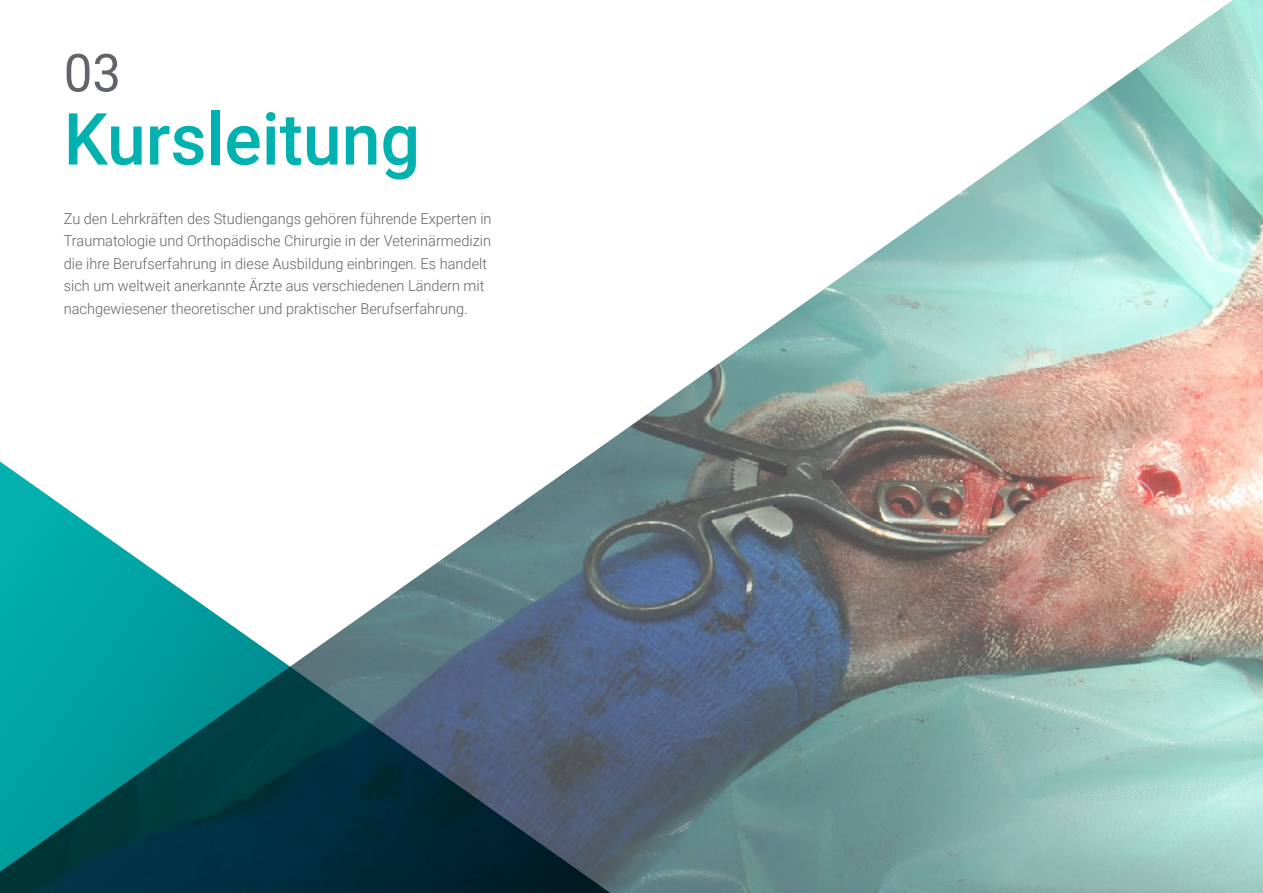
<style>
.page{position:relative;width:1263px;height:893px;background:#fff}
.page>*{position:absolute;margin:0;border:0;box-sizing:border-box;transform-origin:0 0}
.t1{font:500 72px "Roboto";color:#00b2af}
.t2{font:52.5px "Roboto";color:#61646a}
.t3{font:300 15px/22.5px "Roboto";color:#61646a}
</style>
<div class="page">
<img style="left:602px;top:0;width:661px;height:893px">
<svg style="left:0;top:446px;width:640px;height:447px"></svg>
<h2 class="t2" style="left:64px;top:36px;width:59px">03</h2>
<h1 class="t1" style="left:64px;top:89px;width:358px">Kursleitung</h1>
<p class="t3" style="left:64px;top:207px;width:429px">Zu den Lehrkräften des Studiengangs gehören führende Experten in Traumatologie und Orthopädische Chirurgie in der Veterinärmedizin die ihre Berufserfahrung in diese Ausbildung einbringen. Es handelt sich um weltweit anerkannte Ärzte aus verschiedenen Ländern mit nachgewiesener theoretischer und praktischer Berufserfahrung.</p>
</div>
